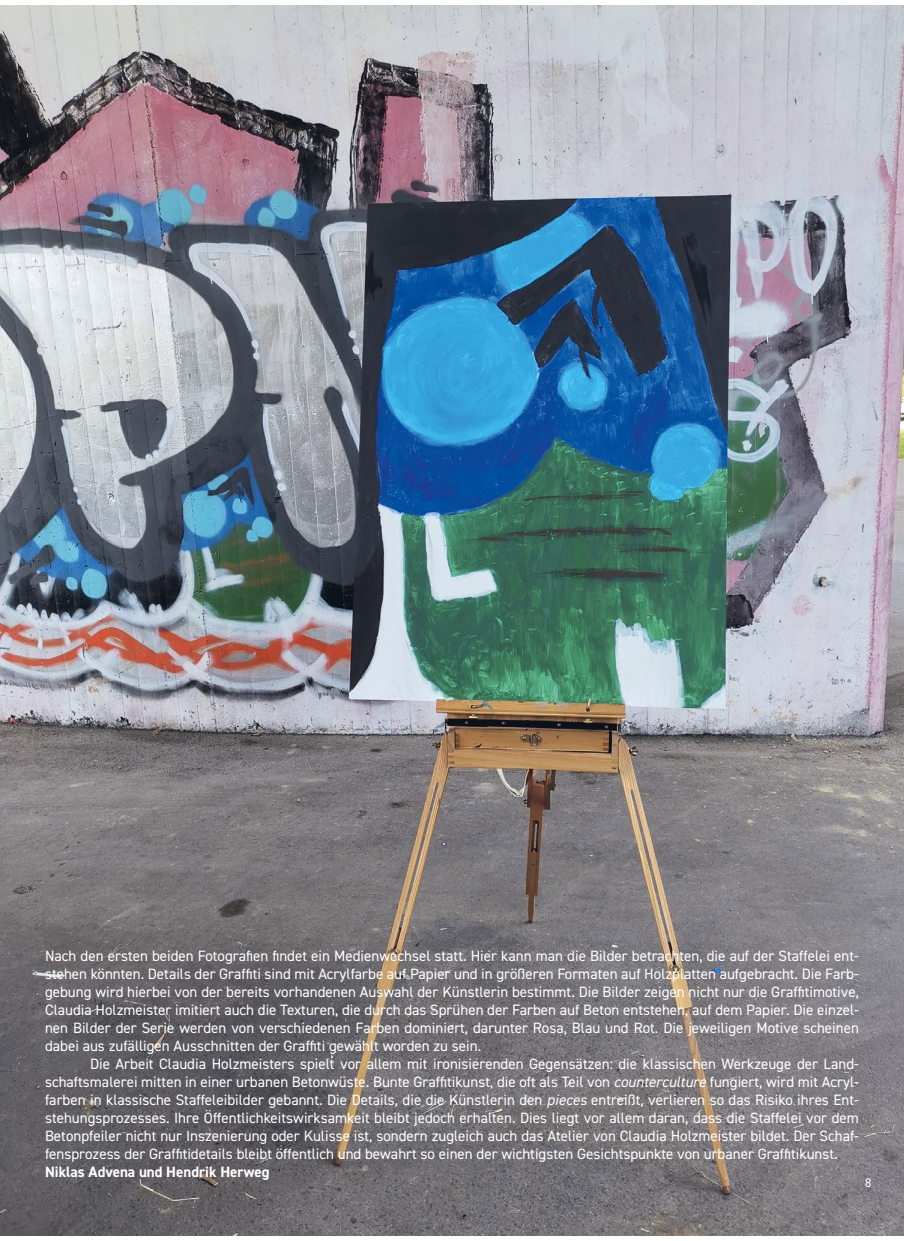
<style>
.page{position:relative;width:904px;height:1241px;background:#fff}
.page>*{position:absolute;margin:0;border:0;box-sizing:border-box;transform-origin:0 0}
.t1{font:15px/18px "DIN2014 Regular 2";color:#fff;text-align:justify}
.t2{font:700 15px "DIN2014";color:#fff}
.t3{font:12.5px "DIN2014 Regular 2";color:#fff}
.s1{font-family:"DIN2014 Italic 2"}
</style>
<div class="page">
<img style="left:0;top:6px;width:904px;height:1228px">
<p class="t1" style="left:45px;top:946px;width:815px">Nach den ersten beiden Fotografien findet ein Medienwechsel statt. Hier kann man die Bilder betrachten, die auf der Staffelei ent&shy;stehen könnten. Details der Graffiti sind mit Acrylfarbe auf Papier und in größeren Formaten auf Holzplatten aufgebracht. Die Farb&shy;gebung wird hierbei von der bereits vorhandenen Auswahl der Künstlerin bestimmt. Die Bilder zeigen nicht nur die Graffitimotive, Claudia Holzmeister imitiert auch die Texturen, die durch das Sprühen der Farben auf Beton entstehen, auf dem Papier. Die einzel&shy;nen Bilder der Serie werden von verschiedenen Farben dominiert, darunter Rosa, Blau und Rot. Die jeweiligen Motive scheinen dabei aus zufälligen Ausschnitten der Graffiti gewählt worden zu sein.</p>
<p class="t1" style="left:45px;top:1054px;width:815px;text-indent:45px">Die Arbeit Claudia Holzmeisters spielt vor allem mit ironisierenden Gegensätzen: die klassischen Werkzeuge der Land&shy;schaftsmalerei mitten in einer urbanen Betonwüste. Bunte Graffitikunst, die oft als Teil von <span class="s1">counterculture</span> fungiert, wird mit Acryl&shy;farben in klassische Staffeleibilder gebannt. Die Details, die die Künstlerin den <span class="s1">pieces</span> entreißt, verlieren so das Risiko ihres Ent&shy;stehungsprozesses. Ihre Öffentlichkeitswirksamkeit bleibt jedoch erhalten. Dies liegt vor allem daran, dass die Staffelei vor dem Betonpfeiler nicht nur Inszenierung oder Kulisse ist, sondern zugleich auch das Atelier von Claudia Holzmeister bildet. Der Schaf&shy;fensprozess der Graffitidetails bleibt öffentlich und bewahrt so einen der wichtigsten Gesichtspunkte von urbaner Graffitikunst.</p>
<p class="t2" style="left:45px;top:1161px;width:226px">Niklas Advena und Hendrik Herweg</p>
<p class="t3" style="left:865px;top:1174px;width:8px">8</p>
</div>
